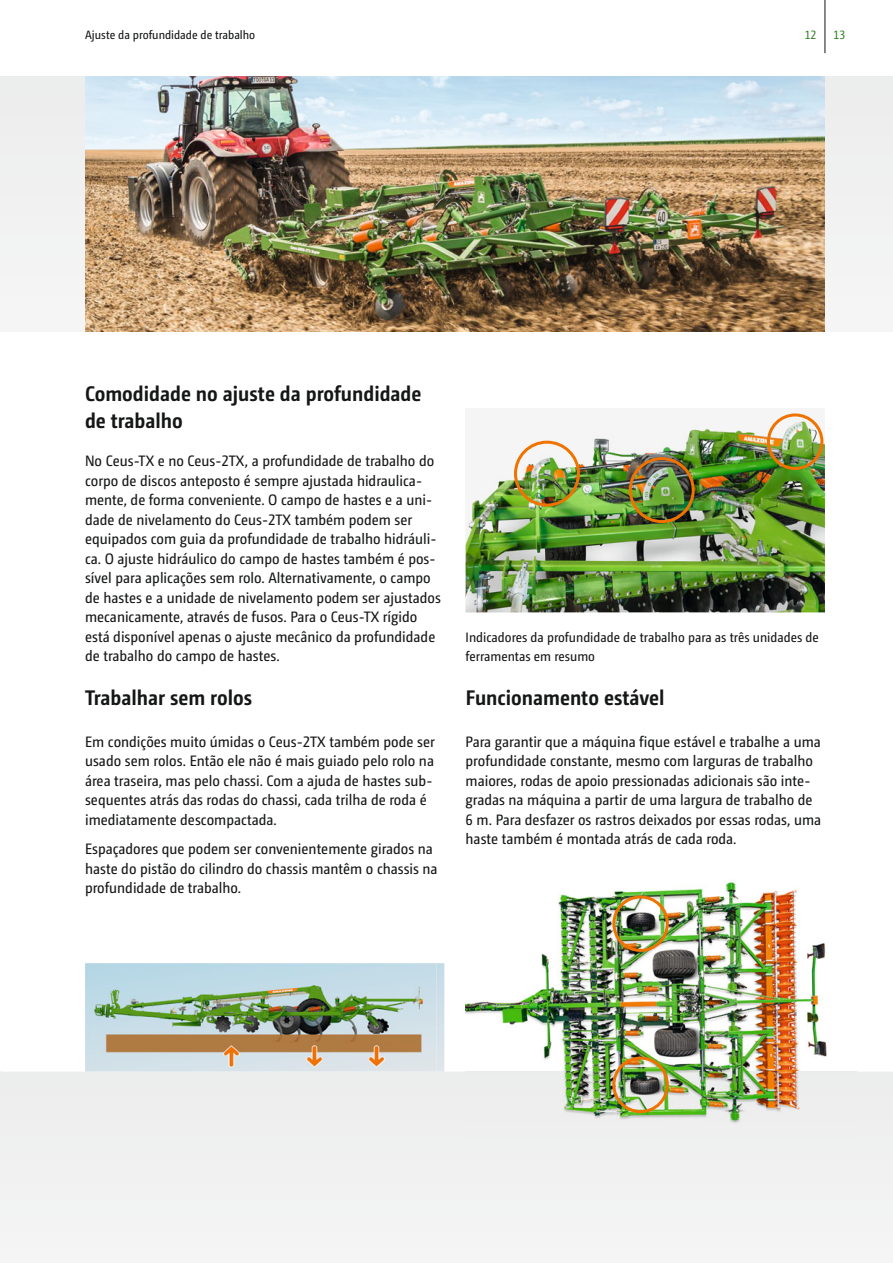
<style>
.page{position:relative;width:893px;height:1263px;background:#fff}
.page>*{position:absolute;margin:0;border:0;box-sizing:border-box;transform-origin:0 0}
.t1{font:700 21px/27px "Camingo Dos Pro S Cd";color:#151616}
.t2{font:15px/19.5px "Camingo Dos Pro S Cd";color:#151616}
.t3{font:13.5px/19.5px "Camingo Dos Pro S Cd";color:#151616}
.t4{font:12px "Camingo Dos Pro S Cd";color:#151616}
.t5{font:12px "Camingo Dos Pro S Cd";color:#38832b}
</style>
<div class="page">
<div style="left:0;top:77px;width:893px;height:255px;background:#f1f1f1"></div>
<div style="left:0;top:1071px;width:893px;height:177px;background:#f1f1f1"></div>
<img style="left:466px;top:414px;width:359px;height:198px">
<img style="left:85px;top:77px;width:740px;height:255px">
<img style="left:466px;top:882px;width:391px;height:270px">
<div style="left:612px;top:895px;width:57px;height:57px;border:3px solid #f07300;border-radius:50%"></div>
<div style="left:612px;top:1056px;width:57px;height:57px;border:3px solid #f07300;border-radius:50%"></div>
<div style="left:514px;top:441px;width:66px;height:66px;border:3px solid #f07300;border-radius:50%"></div>
<div style="left:629px;top:457px;width:66px;height:66px;border:3px solid #f07300;border-radius:50%"></div>
<div style="left:767px;top:413px;width:56px;height:57px;border:3px solid #f07300;border-radius:50%"></div>
<img style="left:85px;top:963px;width:352px;height:108px">
<hr style="left:825px;top:0;width:1px;height:53px;background:#151616">
<p class="t4" style="left:85px;top:30px;width:172px">Ajuste da profundidade de trabalho</p>
<p class="t5" style="left:805px;top:30px;width:13px">12</p>
<p class="t5" style="left:833px;top:30px;width:13px">13</p>
<h1 class="t1" style="left:85px;top:382px;width:338px">Comodidade no ajuste da profundidade de trabalho</h1>
<p class="t2" style="left:85px;top:452px;width:357px">No Ceus-TX e no Ceus-2TX, a profundidade de trabalho do corpo de discos anteposto é sempre ajustada hidraulica&shy;mente, de forma conveniente. O campo de hastes e a uni&shy;dade de nivelamento do Ceus-2TX também podem ser equipados com guia da profundidade de trabalho hidráuli&shy;ca. O ajuste hidráulico do campo de hastes também é pos&shy;sível para aplicações sem rolo. Alternativamente, o campo de hastes e a unidade de nivelamento podem ser ajustados mecanicamente, através de fusos. Para o Ceus-TX rígido está disponível apenas o ajuste mecânico da profundidade de trabalho do campo de hastes.</p>
<p class="t3" style="left:466px;top:628px;width:355px">Indicadores da profundidade de trabalho para as três unidades de ferramentas em resumo</p>
<h1 class="t1" style="left:85px;top:685px;width:169px">Trabalhar sem rolos</h1>
<h1 class="t1" style="left:466px;top:685px;width:200px">Funcionamento estável</h1>
<p class="t2" style="left:85px;top:733px;width:351px">Em condições muito úmidas o Ceus-2TX também pode ser usado sem rolos. Então ele não é mais guiado pelo rolo na área traseira, mas pelo chassi. Com a ajuda de hastes sub&shy;sequentes atrás das rodas do chassi, cada trilha de roda é imediatamente descompactada.</p>
<p class="t2" style="left:85px;top:840px;width:354px">Espaçadores que podem ser convenientemente girados na haste do pistão do cilindro do chassis mantêm o chassis na profundidade de trabalho.</p>
<p class="t2" style="left:466px;top:733px;width:357px">Para garantir que a máquina fique estável e trabalhe a uma profundidade constante, mesmo com larguras de trabalho maiores, rodas de apoio pressionadas adicionais são inte&shy;gradas na máquina a partir de uma largura de trabalho de 6 m. Para desfazer os rastros deixados por essas rodas, uma haste também é montada atrás de cada roda.</p>
</div>
